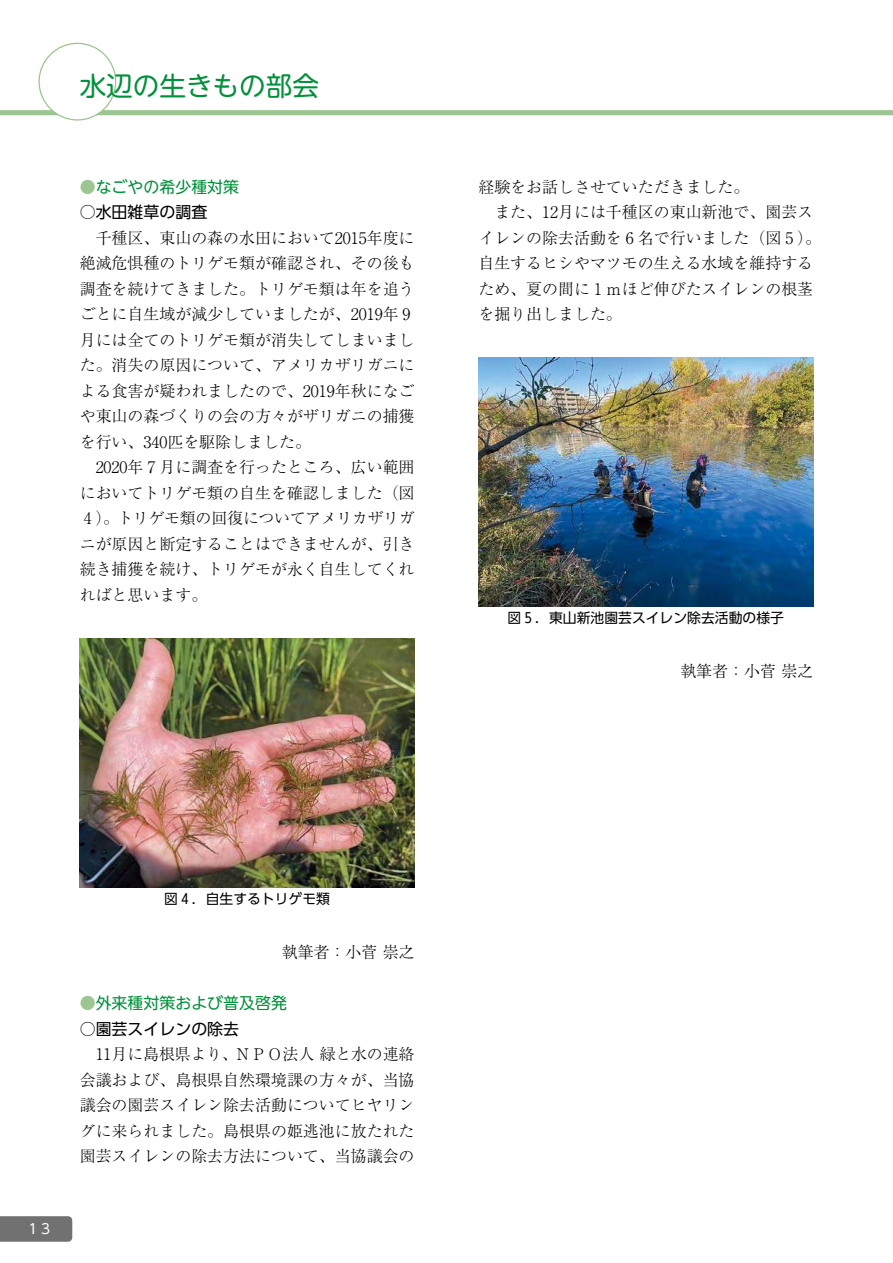
<style>
.page{position:relative;width:893px;height:1263px;background:#fff}
.page>*{position:absolute;margin:0;border:0;box-sizing:border-box;transform-origin:0 0}
.t1{font:26.55px "UD Shin M Go Pr 6";color:#00913a}
.t2{font:300 15.9px/25.5px "Ryumin Pr 6";color:#000;text-align:justify}
.t3{font:15.9px "UD Shin M Go Pr 6";color:#00913a}
.t4{font:15.9px "UD Shin Go Pr 6";color:#000}
.t5{font:13.8px "UD Shin Go Pr 6";color:#000}
.t6{font:13.8px "UD Shin Go Pr 6";color:#fff}
.s1{font-family:"Ryumin Pr 6";font-weight:300;color:#9cc591}
</style>
<div class="page">
<div style="left:0;top:110px;width:893px;height:5px;background:#9cc591"></div>
<div style="left:39px;top:43px;width:77px;height:77px;background:#fff;border-radius:50%"></div>
<div style="left:38px;top:43px;width:78px;height:78px;border:1px solid #9cc591;border-radius:50%"></div>
<img style="left:80px;top:638px;width:335px;height:249px">
<img style="left:478px;top:357px;width:335px;height:250px">
<svg style="left:0;top:1216px;width:72px;height:26px;background:#757474"></svg>
<h1 class="t1" style="left:80px;top:64px;width:241px">水辺の生きもの部会</h1>
<p class="t3" style="left:80px;top:173px;width:161px"><span class="s1">●</span>なごやの希少種対策</p>
<p class="t4" style="left:80px;top:199px;width:129px">○水田雑草の調査</p>
<p class="t2" style="left:80px;top:224px;width:336px;text-align:left;text-indent:16px">千種区、東山の森の水田において2015年度に絶滅危惧種のトリゲモ類が確認され、その後も調査を続けてきました。トリゲモ類は年を追うごとに自生域が減少していましたが、2019年 9月には全てのトリゲモ類が消失してしまいました。消失の原因について、アメリカザリガニによる食害が疑われましたので、2019年秋になごや東山の森づくりの会の方々がザリガニの捕獲を行い、340匹を駆除しました。</p>
<p class="t2" style="left:80px;top:454px;width:336px;text-indent:16px">2020年 7 月に調査を行ったところ、広い範囲においてトリゲモ類の自生を確認しました（図４）。トリゲモ類の回復についてアメリカザリガニが原因と断定することはできませんが、引き続き捕獲を続け、トリゲモが永く自生してくれればと思います。</p>
<p class="t2" style="left:478px;top:173px;width:273px">経験をお話しさせていただきました。</p>
<p class="t2" style="left:494px;top:198px;width:320px">また、12月には千種区の東山新池で、園芸ス</p>
<p class="t2" style="left:478px;top:224px;width:344px">イレンの除去活動を 6 名で行いました（図 5 ）。</p>
<p class="t2" style="left:478px;top:250px;width:336px">自生するヒシやマツモの生える水域を維持する</p>
<p class="t2" style="left:478px;top:275px;width:336px">ため、夏の間に 1 ｍほど伸びたスイレンの根茎</p>
<p class="t2" style="left:478px;top:301px;width:145px">を掘り出しました。</p>
<p class="t5" style="left:508px;top:607px;width:278px">図 5 ．東山新池園芸スイレン除去活動の様子</p>
<p class="t2" style="left:680px;top:658px;width:134px">執筆者：小菅 崇之</p>
<p class="t6" style="left:28px;top:1218px;width:23px">13</p>
<p class="t5" style="left:164px;top:887px;width:167px">図 4 ．自生するトリゲモ類</p>
<p class="t2" style="left:282px;top:938px;width:134px">執筆者：小菅 崇之</p>
<p class="t3" style="left:80px;top:990px;width:209px"><span class="s1">●</span>外来種対策および普及啓発</p>
<p class="t4" style="left:80px;top:1016px;width:161px">○園芸スイレンの除去</p>
<p class="t2" style="left:80px;top:1040px;width:336px;text-indent:16px">11月に島根県より、ＮＰＯ法人 緑と水の連絡会議および、島根県自然環境課の方々が、当協議会の園芸スイレン除去活動についてヒヤリングに来られました。島根県の姫逃池に放たれた園芸スイレンの除去方法について、当協議会の</p>
</div>
